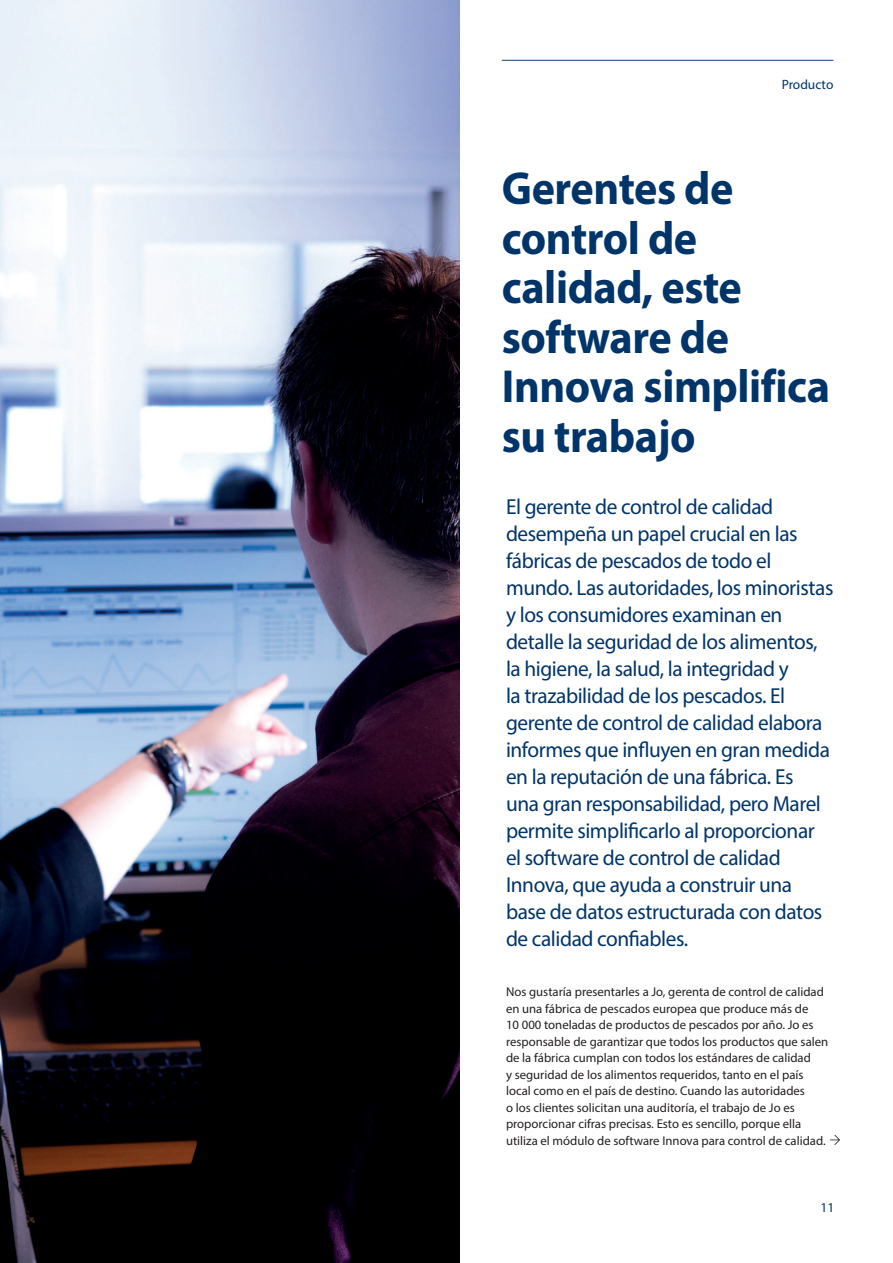
<style>
.page{position:relative;width:893px;height:1263px;background:#fff}
.page>*{position:absolute;margin:0;border:0;box-sizing:border-box;transform-origin:0 0}
.t1{font:700 46.5px/49.5px "Myriad Pro";letter-spacing:-.01em;color:#013469;scale:.95 1}
.t2{font:21.75px/27px "Myriad Pro";letter-spacing:-.02em;color:#013469}
.t3{font:13.5px "Myriad Pro";color:#013469}
.t4{font:12.75px/16.5px "Myriad Pro";color:#231f20}
</style>
<div class="page">
<hr style="left:502px;top:60px;width:331px;height:1px;background:#13416f">
<img style="left:1px;top:0;width:458px;height:1263px">
<hr style="left:0;top:0;width:1px;height:1263px;background:#231f20">
<svg style="left:830px;top:1135px;width:10px;height:10px"></svg>
<p class="t3" style="left:782px;top:78px;width:53px">Producto</p>
<h1 class="t1" style="left:502px;top:168px;width:347px">Gerentes de control de calidad, este software de<br>Innova simplifica su trabajo</h1>
<p class="t2" style="left:506px;top:494px;width:329px">El gerente de control de calidad desempeña un papel crucial en las fábricas de pescados de todo el mundo. Las autoridades, los minoristas y los consumidores examinan en detalle la seguridad de los alimentos, la higiene, la salud, la integridad y<br>la trazabilidad de los pescados. El gerente de control de calidad elabora informes que inluyen en gran medida en la reputación de una fábrica. Es<br>una gran responsabilidad, pero Marel permite simpliicarlo al proporcionar el software de control de calidad Innova, que ayuda a construir una base de datos estructurada con datos de calidad coniables.</p>
<p class="t4" style="left:506px;top:984px;width:324px">Nos gustaría presentarles a Jo, gerenta de control de calidad en una fábrica de pescados europea que produce más de<br>10 000 toneladas de productos de pescados por año. Jo es responsable de garantizar que todos los productos que salen de la fábrica cumplan con todos los estándares de calidad<br>y seguridad de los alimentos requeridos, tanto en el país local como en el país de destino. Cuando las autoridades<br>o los clientes solicitan una auditoría, el trabajo de Jo es proporcionar cifras precisas. Esto es sencillo, porque ella utiliza el módulo de software Innova para control de calidad.</p>
<p class="t3" style="left:820px;top:1200px;width:15px">11</p>
</div>
